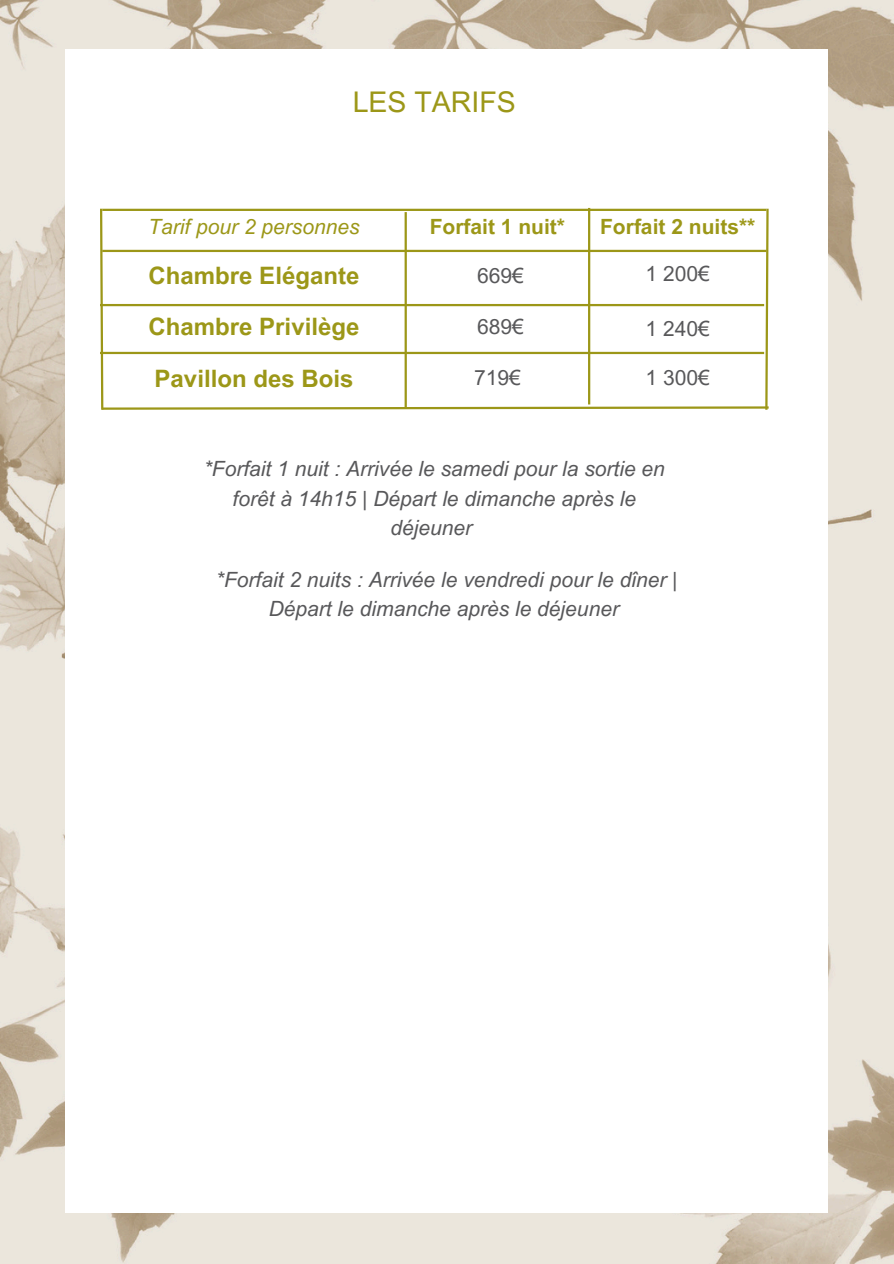
<style>
.page{position:relative;width:894px;height:1264px;background:#fff}
.page>*{position:absolute;margin:0;border:0;box-sizing:border-box;transform-origin:0 0}
.t1{font:28.5px "Arial MT Pro";color:#9c9718}
.t2{font:700 24px "Arial MT Pro";color:#9c9718}
.t3{font:italic 21px/29.2px "Arial MT Pro";color:#58585a;text-align:center}
.t4{font:700 21px "Arial MT Pro";color:#9c9718}
.t5{font:21px "Arial MT Pro";color:#58585a}
.t6{font:italic 21px "Arial MT Pro";color:#9c9718}
</style>
<div class="page">
<img style="left:0;top:0;width:893px;height:1263px">
<div style="left:66px;top:49px;width:761px;height:1164px;background:#fff"></div>
<svg style="left:100px;top:207px;width:669px;height:203px"></svg>
<hr style="left:404px;top:212px;width:3px;height:196px;background:#9c9718">
<hr style="left:588px;top:208px;width:2px;height:196px;background:#9c9718">
<hr style="left:102px;top:250px;width:664px;height:2px;background:#9c9718">
<hr style="left:100px;top:304px;width:664px;height:2px;background:#9c9718">
<hr style="left:100px;top:352px;width:664px;height:2px;background:#9c9718">
<h1 class="t1" style="left:352px;top:92px;width:165px">LES TARIFS</h1>
<p class="t6" style="left:148px;top:218px;width:213px">Tarif pour 2 personnes</p>
<h3 class="t2" style="left:148px;top:267px;width:212px">Chambre Elégante</h3>
<h2 class="t2" style="left:148px;top:318px;width:212px">Chambre Privilège</h2>
<p class="t2" style="left:154px;top:369px;width:200px">Pavillon des Bois</p>
<p class="t4" style="left:429px;top:218px;width:137px">Forfait 1 nuit*</p>
<h3 class="t4" style="left:600px;top:218px;width:157px">Forfait 2 nuits**</h3>
<h2 class="t5" style="left:477px;top:267px;width:48px">669€</h2>
<p class="t5" style="left:477px;top:318px;width:48px">689€</p>
<p class="t5" style="left:474px;top:369px;width:48px">719€</p>
<h2 class="t5" style="left:645px;top:266px;width:66px">1 200€</h2>
<p class="t5" style="left:645px;top:320px;width:66px">1 240€</p>
<p class="t5" style="left:645px;top:369px;width:66px">1 300€</p>
<p class="t3" style="left:204px;top:457px;width:462px">*Forfait 1 nuit : Arrivée le samedi pour la sortie en</p>
<p class="t3" style="left:232px;top:486px;width:405px">forêt à 14h15 | Départ le dimanche après le déjeuner</p>
<p class="t3" style="left:216px;top:567px;width:463px">*Forfait 2 nuits : Arrivée le vendredi pour le dîner |<br>Départ le dimanche après le déjeuner</p>
</div>
